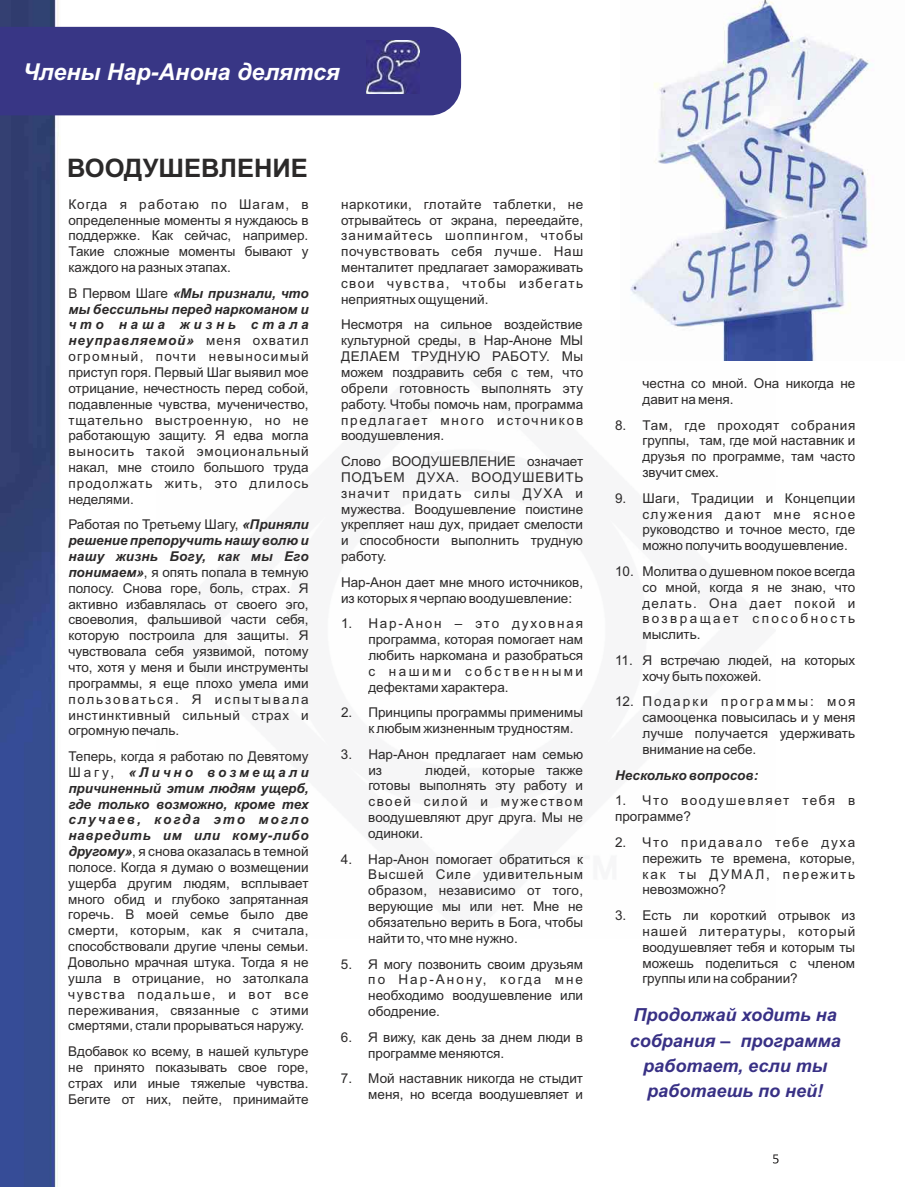
<style>
.page{position:relative;width:915px;height:1187px;background:#fff}
.page>*{position:absolute;margin:0;border:0;box-sizing:border-box;transform-origin:0 0}
.t1{font:700 25.5px "Arial";color:#2b2929}
.t2{font:italic 700 23.25px "Arial";color:#fff}
.t3{font:italic 700 18px/25.2px "Arial";color:#383085;text-align:center}
.t4{font:13.5px/15.9px "Arial";color:#2b2929;text-align:justify}
.t5{font:13.5px/15.9px "Arial";letter-spacing:.105em;color:#2b2929}
.t6{font:italic 700 13.5px "Arial";color:#2b2929}
.s1{font-weight:700;font-style:italic}
</style>
<div class="page">
<img style="left:0;top:0;width:60px;height:1186px">
<svg style="left:772px;top:1154px;width:6px;height:9px"></svg>
<div style="left:0;top:27px;width:461px;height:88px;background:#383685"></div>
<img style="left:366px;top:40px;width:53px;height:53px">
<img style="left:630px;top:0;width:244px;height:360px">
<h2 class="t2" style="left:23px;top:63px;width:318px">Члены Нар-Анона делятся</h2>
<h1 class="t1" style="left:67px;top:158px;width:242px">ВООДУШЕВЛЕНИЕ</h1>
<p class="t4" style="left:68px;top:197px;width:242px">Когда я работаю по Шагам, в определенные моменты я нуждаюсь в поддержке. Как сейчас, например.<br>Такие сложные моменты бывают у каждого на разных этапах.</p>
<p class="t4" style="left:68px;top:286px;width:242px">В Первом Шаге <span class="s1">«Мы признали, что мы бессильны перед наркоманом и что наша жизнь стала неуправляемой»</span> меня охватил огромный, почти невыносимый приступ горя. Первый Шаг выявил мое отрицание, нечестность перед собой, подавленные чувства, мученичество, тщательно выстроенную, но не работающую защиту. Я едва могла выносить такой эмоциональный накал, мне стоило большого труда продолжать жить, это длилось неделями.</p>
<p class="t4" style="left:68px;top:518px;width:242px">Работая по Третьему Шагу, <span class="s1">«Приняли решение препоручить нашу волю и нашу жизнь Богу, как мы Его понимаем»</span>, я опять попала в темную полосу. Снова горе, боль, страх. Я активно избавлялась от своего эго, своеволия, фальшивой части себя, которую построила для защиты. Я чувствовала себя уязвимой, потому что, хотя у меня и были инструменты программы, я еще плохо умела ими пользоваться. Я испытывала инстинктивный сильный страх и огромную печаль.</p>
<p class="t4" style="left:68px;top:749px;width:242px">Теперь, когда я работаю по Девятому Шагу, <span class="s1">«Лично возмещали причиненный этим людям ущерб, где только возможно, кроме тех случаев, когда это могло навредить им или кому-либо другому»</span>, я снова оказалась в темной полосе. Когда я думаю о возмещении ущерба другим людям, всплывает много обид и глубоко запрятанная горечь. В моей семье было две смерти, которым, как я считала, способствовали другие члены семьи.<br>Довольно мрачная штука. Тогда я не ушла в отрицание, но затолкала чувства подальше, и вот все переживания, связанные с этими смертями, стали прорываться наружу.</p>
<p class="t4" style="left:68px;top:1044px;width:242px">Вдобавок ко всему, в нашей культуре не принято показывать свое горе, страх или иные тяжелые чувства.<br>Бегите от них, пейте, принимайте</p>
<p class="t4" style="left:341px;top:197px;width:243px">наркотики, глотайте таблетки, не отрывайтесь от экрана, переедайте, занимайтесь шоппингом, чтобы почувствовать себя лучше. Наш менталитет предлагает замораживать свои чувства, чтобы избегать неприятных ощущений.</p>
<p class="t4" style="left:341px;top:318px;width:244px">Несмотря на сильное воздействие культурной среды, в Нар-Аноне МЫ ДЕЛАЕМ ТРУДНУЮ РАБОТУ. Мы можем поздравить себя с тем, что обрели готовность выполнять эту работу. Чтобы помочь нам, программа предлагает много источников воодушевления.</p>
<p class="t4" style="left:341px;top:454px;width:243px">Слово ВООДУШЕВЛЕНИЕ означает ПОДЪЕМ ДУХА. ВООДУШЕВИТЬ значит придать силы ДУХА и мужества. Воодушевление поистине укрепляет наш дух, придает смелости и способности выполнить трудную работу.</p>
<p class="t4" style="left:341px;top:575px;width:243px">Нар-Анон дает мне много источников, из которых я черпаю воодушевление:</p>
<p class="t4" style="left:368px;top:616px;width:216px;text-indent:-27px">1. Нар-Анон – это духовная программа, которая помогает нам любить наркомана и разобраться с нашими собственными дефектами характера.</p>
<p class="t4" style="left:368px;top:705px;width:216px;text-indent:-27px">2. Принципы программы применимы к любым жизненным трудностям.</p>
<p class="t4" style="left:368px;top:747px;width:216px;text-indent:-27px">3. Нар-Анон предлагает нам семью из</p>
<p class="t4" style="left:368px;top:763px;width:216px;text-indent:57px">людей, которые также готовы выполнять эту работу и своей силой и мужеством воодушевляют друг друга. Мы не одиноки.</p>
<p class="t4" style="left:368px;top:852px;width:216px;text-indent:-27px">4. Нар-Анон помогает обратиться к Высшей Силе удивительным образом, независимо от того, верующие мы или нет. Мне не обязательно верить в Бога, чтобы найти то, что мне нужно.</p>
<p class="t4" style="left:368px;top:957px;width:216px;text-indent:-27px">5. Я могу позвонить своим друзьям по Нар-Анону, когда мне необходимо воодушевление или ободрение.</p>
<p class="t4" style="left:368px;top:1030px;width:216px;text-indent:-27px">6. Я вижу, как день за днем люди в программе меняются.</p>
<p class="t4" style="left:341px;top:1071px;width:243px;text-align:right">7. Мой наставник никогда не стыдит меня, но всегда воодушевляет и</p>
<p class="t4" style="left:642px;top:376px;width:214px">честна со мной. Она никогда не давит на меня.</p>
<p class="t4" style="left:642px;top:418px;width:214px;text-indent:-27px">8. Там, где проходят собрания группы, там, где мой наставник и друзья по программе, там часто звучит смех.</p>
<p class="t4" style="left:642px;top:491px;width:214px;text-indent:-27px">9. Шаги, Традиции и Концепции служения дают мне ясное руководство и точное место, где можно получить воодушевление.</p>
<p class="t4" style="left:642px;top:564px;width:214px;text-indent:-27px">10. Молитва о душевном покое всегда со мной, когда я не знаю, что делать. Она дает покой и возвращает способность мыслить.</p>
<p class="t4" style="left:642px;top:653px;width:214px;text-indent:-27px">11. Я встречаю людей, на которых хочу быть похожей.</p>
<p class="t4" style="left:642px;top:695px;width:214px;text-indent:-27px">12. Подарки программы: моя самооценка повысилась и у меня лучше получается удерживать внимание на себе.</p>
<p class="t6" style="left:615px;top:769px;width:144px">Несколько вопросов:</p>
<p class="t5" style="left:614px;top:793px;width:242px">1. Что воодушевляет тебя в программе?</p>
<p class="t4" style="left:642px;top:835px;width:214px;text-indent:-27px">2. Что придавало тебе духа пережить те времена, которые, как ты ДУМАЛ, пережить невозможно?</p>
<p class="t4" style="left:642px;top:908px;width:214px;text-indent:-27px">3. Есть ли короткий отрывок из нашей литературы, который воодушевляет тебя и которым ты можешь поделиться с членом группы или на собрании?</p>
<h3 class="t3" style="left:629px;top:1004px;width:212px">Продолжай ходить на собрания – программа работает, если ты работаешь по ней!</h3>
</div>
